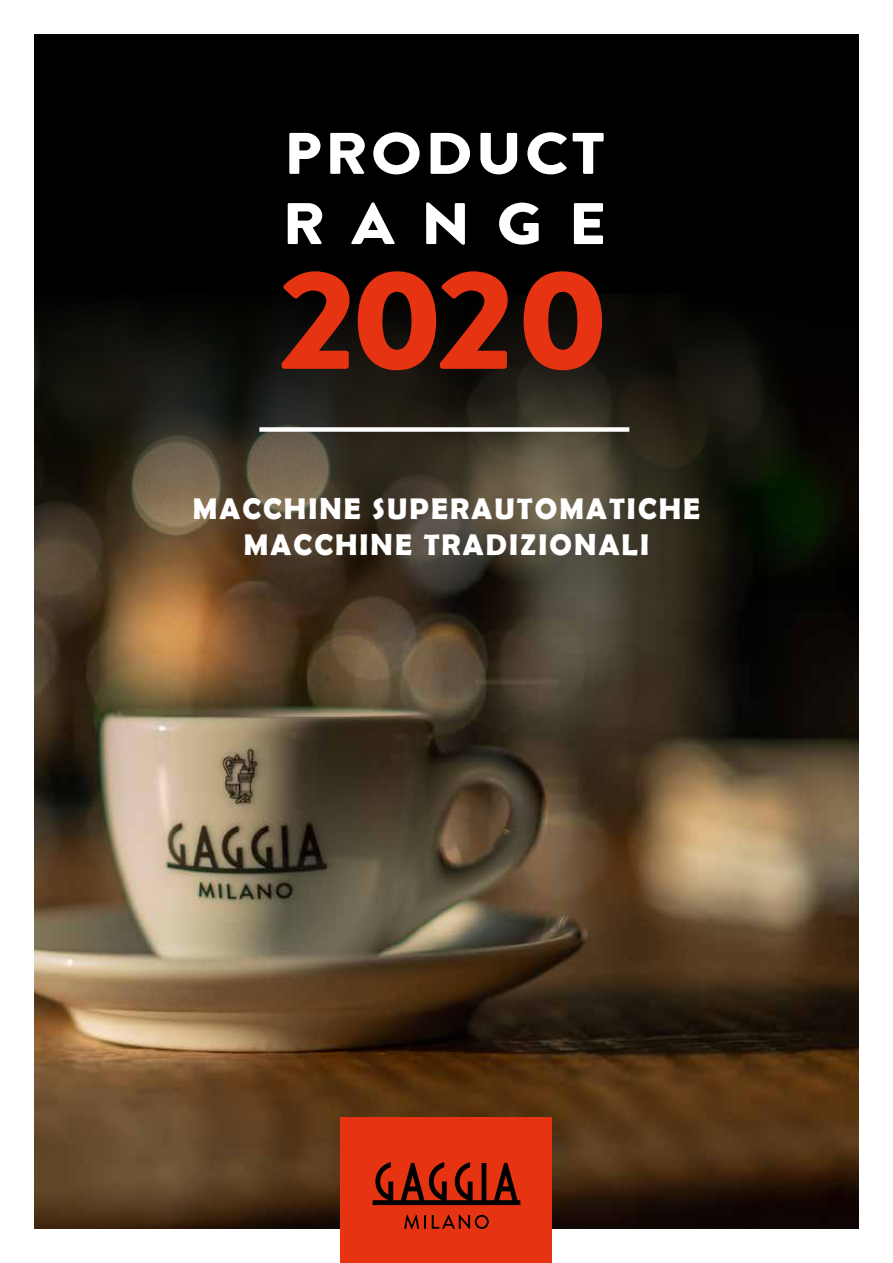
<style>
.page{position:relative;width:893px;height:1263px;background:#fff}
.page>*{position:absolute;margin:0;border:0;box-sizing:border-box;transform-origin:0 0}
.t1{font:900 141.3px "Brandon Grotesque";color:#e63312;scale:1.08 1}
.t2{font:900 58.5px/70.2px "Brandon Grotesque";letter-spacing:.05em;color:#fff;scale:1.1 1}
.t3{font:700 30px/36px "Berlin Sans FB Demi";letter-spacing:.07em;color:#fff;text-align:center}
</style>
<div class="page">
<div style="left:34px;top:34px;width:825px;height:1195px;background:#000"></div>
<img style="left:34px;top:299px;width:825px;height:930px">
<div style="left:341px;top:1117px;width:211px;height:146px;background:#e63312"></div>
<svg style="left:404px;top:1215px;width:22px;height:14px"></svg>
<svg style="left:432px;top:1215px;width:57px;height:14px"></svg>
<svg style="left:373px;top:1162px;width:147px;height:43px"></svg>
<div style="left:259px;top:427px;width:370px;height:5px;background:#fff"></div>
<h2 class="t2" style="left:282px;top:119px;width:296px">PRODUCT<br>RANGE</h2>
<h1 class="t1" style="left:278px;top:220px;width:309px">2020</h1>
<p class="t3" style="left:193px;top:490px;width:509px">MACCHINE SUPERAUTOMATICHE<br>MACCHINE TRADIZIONALI</p>
</div>
